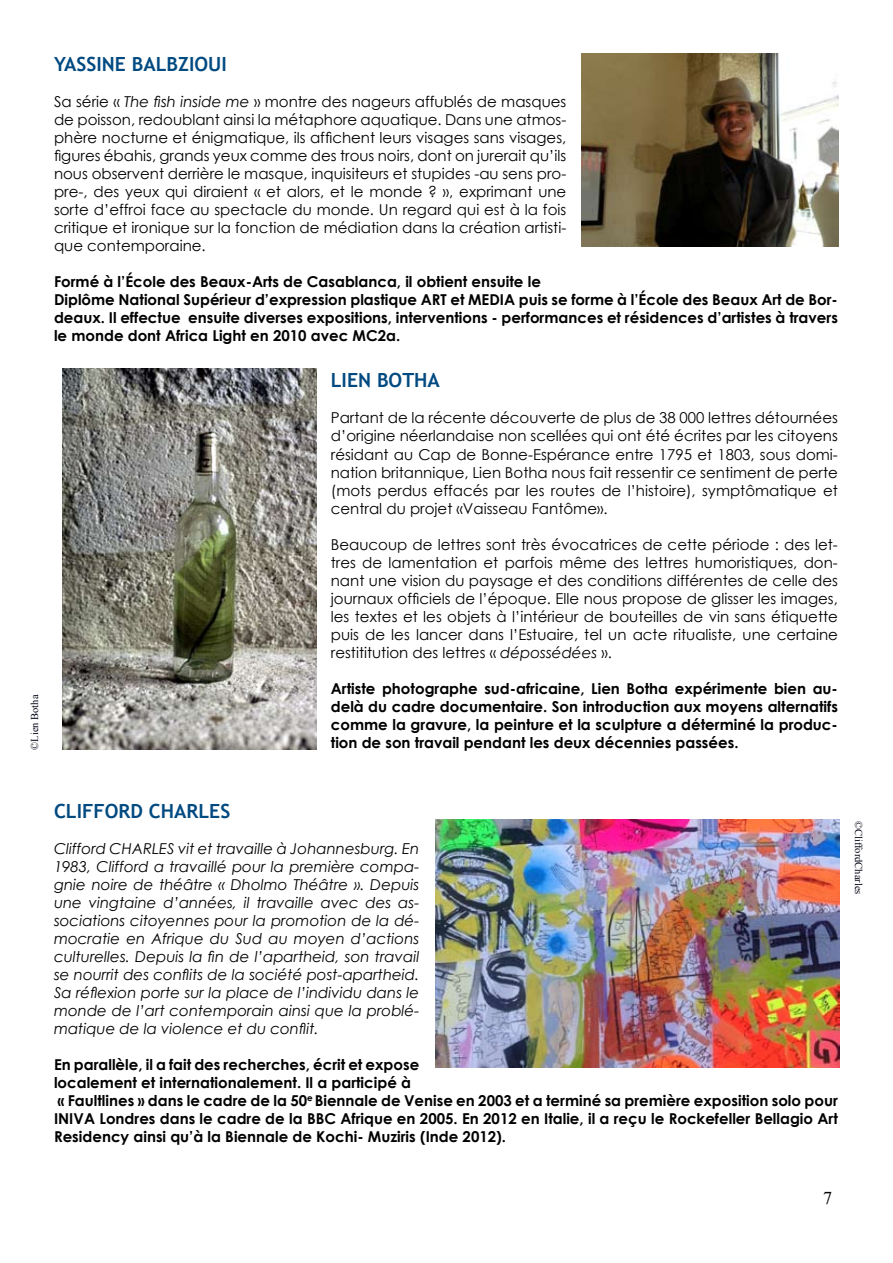
<style>
.page{position:relative;width:893px;height:1263px;background:#fff}
.page>*{position:absolute;margin:0;border:0;box-sizing:border-box;transform-origin:0 0}
.t1{font:700 19.5px "Trebuchet MS";color:#014a81}
.t2{font:18px "Times New Roman";color:#000}
.t3{font:15px/18px "Century Gothic";color:#000;text-align:justify}
.t4{font:700 15px/18px "Century Gothic";color:#000}
.t5{font:italic 15px/18px "Century Gothic";color:#000;text-align:justify}
.t6{font:10.5px "Times New Roman";color:#010314}
.s1{font-style:italic}
</style>
<div class="page">
<img style="left:582px;top:54px;width:257px;height:193px">
<img style="left:435px;top:820px;width:405px;height:247px">
<img style="left:62px;top:369px;width:255px;height:381px">
<p class="t6" style="left:28px;top:750px;width:56px;rotate:-90deg">©Lien Botha</p>
<h1 class="t1" style="left:54px;top:52px;width:174px">YASSINE BALBZIOUI</h1>
<p class="t3" style="left:54px;top:92px;width:514px">Sa série « <span class="s1">The fish inside me</span> » montre des nageurs affublés de masques de poisson, redoublant ainsi la métaphore aquatique. Dans une atmos&shy;phère nocturne et énigmatique, ils affichent leurs visages sans visages, figures ébahis, grands yeux comme des trous noirs, dont on jurerait qu’ils nous observent derrière le masque, inquisiteurs et stupides -au sens pro&shy;pre-, des yeux qui diraient « et alors, et le monde ? », exprimant une sorte d’effroi face au spectacle du monde. Un regard qui est à la fois critique et ironique sur la fonction de médiation dans la création artisti&shy;que contemporaine.</p>
<p class="t4" style="left:54px;top:272px;width:785px">Formé à l’École des Beaux-Arts de Casablanca, il obtient ensuite le<br>Diplôme National Supérieur d’expression plastique ART et MEDIA puis se forme à l’École des Beaux Art de Bor&shy;deaux. Il effectue ensuite diverses expositions, interventions - performances et résidences d’artistes à travers le monde dont Africa Light en 2010 avec MC2a.</p>
<h1 class="t1" style="left:331px;top:368px;width:111px">LIEN BOTHA</h1>
<p class="t3" style="left:331px;top:409px;width:509px">Partant de la récente découverte de plus de 38 000 lettres détournées d’origine néerlandaise non scellées qui ont été écrites par les citoyens résidant au Cap de Bonne-Espérance entre 1795 et 1803, sous domi&shy;nation britannique, Lien Botha nous fait ressentir ce sentiment de perte (mots perdus effacés par les routes de l’histoire), symptômatique et central du projet «Vaisseau Fantôme».</p>
<p class="t3" style="left:331px;top:535px;width:509px">Beaucoup de lettres sont très évocatrices de cette période : des let&shy;tres de lamentation et parfois même des lettres humoristiques, don&shy;nant une vision du paysage et des conditions différentes de celle des journaux officiels de l’époque. Elle nous propose de glisser les images, les textes et les objets à l’intérieur de bouteilles de vin sans étiquette puis de les lancer dans l’Estuaire, tel un acte ritualiste, une certaine restititution des lettres « <span class="s1">dépossédées</span> ».</p>
<p class="t4" style="left:331px;top:678px;width:509px;text-align:justify">Artiste photographe sud-africaine, Lien Botha expérimente bien au&shy;delà du cadre documentaire. Son introduction aux moyens alternatifs comme la gravure, la peinture et la sculpture a déterminé la produc&shy;tion de son travail pendant les deux décennies passées.</p>
<h1 class="t1" style="left:54px;top:799px;width:178px">CLIFFORD CHARLES</h1>
<p class="t5" style="left:54px;top:839px;width:367px">Clifford CHARLES vit et travaille à Johannesburg. En 1983, Clifford a travaillé pour la première compa&shy;gnie noire de théâtre « Dholmo Théâtre ». Depuis une vingtaine d’années, il travaille avec des as&shy;sociations citoyennes pour la promotion de la dé&shy;mocratie en Afrique du Sud au moyen d’actions culturelles. Depuis la fin de l’apartheid, son travail se nourrit des conflits de la société post-apartheid.<br>Sa réflexion porte sur la place de l’individu dans le monde de l’art contemporain ainsi que la problé&shy;matique de la violence et du conflit.</p>
<p class="t4" style="left:54px;top:1055px;width:785px">En parallèle, il a fait des recherches, écrit et expose<br>localement et internationalement. Il a participé à<br>« Faultlines » dans le cadre de la 50<sup>e</sup> Biennale de Venise en 2003 et a terminé sa première exposition solo pour INIVA Londres dans le cadre de la BBC Afrique en 2005. En 2012 en Italie, il a reçu le Rockefeller Bellagio Art Residency ainsi qu’à la Biennale de Kochi- Muziris (Inde 2012).</p>
<p class="t6" style="left:866px;top:821px;width:75px;rotate:90deg">©CliffordCharles</p>
<p class="t2" style="left:823px;top:1185px;width:10px">7</p>
</div>
